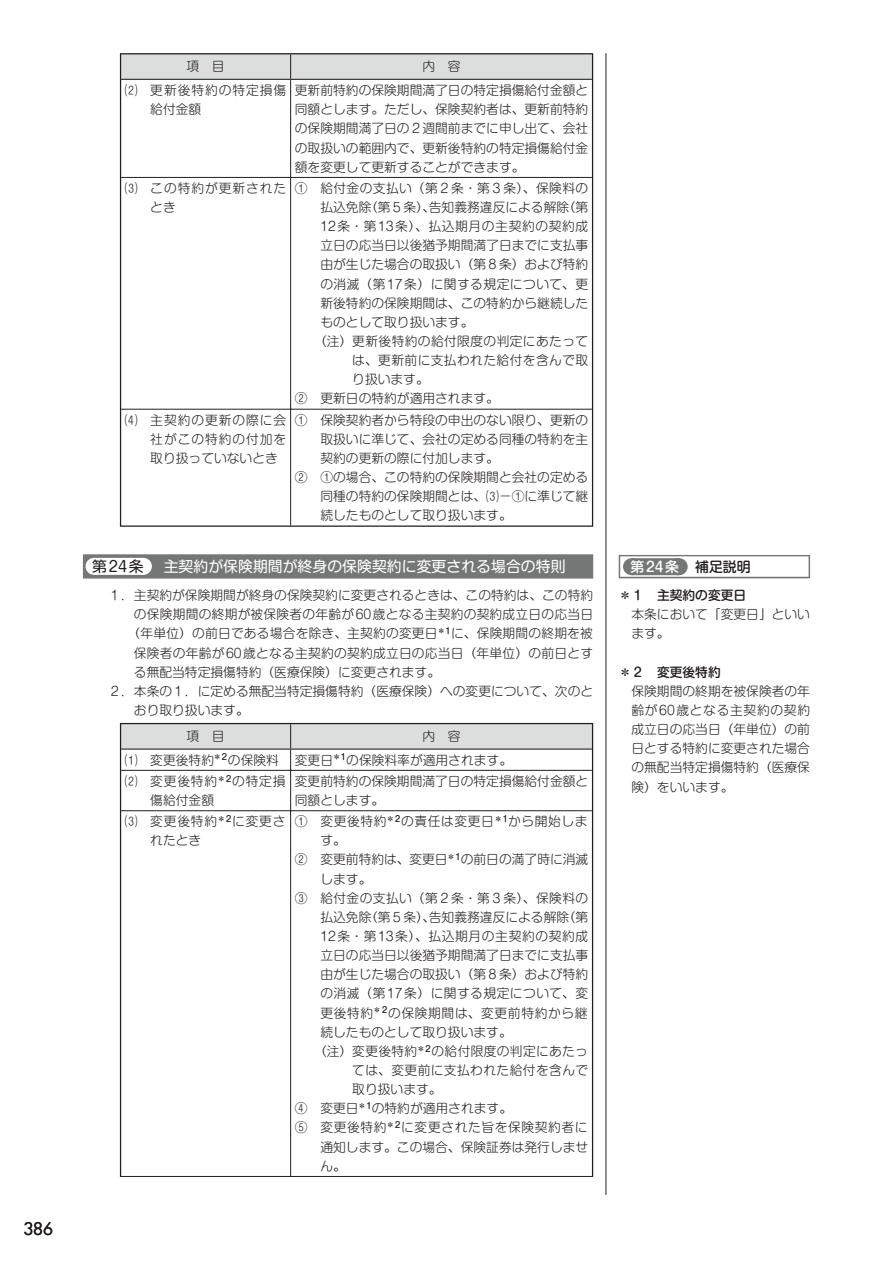
<style>
.page{position:relative;width:893px;height:1263px;background:#fff}
.page>*{position:absolute;margin:0;border:0;box-sizing:border-box;transform-origin:0 0}
.t1{font:16.95px "Futura";color:#231f20}
.t2{font:14.85px "Shin M Go Pro Regular 90 pv RKSJ H";color:#fff}
.t3{font:14.85px "Shin M Go Pro Regular 90 pv RKSJ H";color:#231f20}
.t4{font:13.8px "Shin M Go Pro Medium 90 pv RKSJ H";color:#fff}
.t5{font:12.75px/19.2px "Shin M Go Pro Light 90 pv RKSJ H";color:#231f20}
.t6{font:12.75px "Shin M Go Pro Light 90 pv RKSJ H";letter-spacing:.03em;color:#231f20}
.t7{font:12.75px "Shin M Go Pro Light 90 pv RKSJ H";letter-spacing:.05em;color:#231f20}
.t8{font:12.75px "Shin M Go Pro Light 90 pv RKSJ H";letter-spacing:.045em;color:#231f20}
.t9{font:12.75px "Shin M Go Pro Light 90 pv RKSJ H";letter-spacing:.035em;color:#231f20}
.t10{font:12.75px/19.2px "Shin M Go Pro Light 90 pv RKSJ H";letter-spacing:.06em;color:#231f20}
.t11{font:12.75px/19.2px "Shin M Go Pro Light 90 pv RKSJ H";letter-spacing:.075em;color:#231f20}
.t12{font:12.75px "Shin M Go Pro Light 90 pv RKSJ H";letter-spacing:.025em;color:#231f20}
.t13{font:12.75px "Shin M Go Pro Medium 90 pv RKSJ H";color:#231f20}
.s1{color:#231f20}
</style>
<div class="page">
<hr style="left:606px;top:53px;width:1px;height:1142px;background:#231f20">
<div style="left:619px;top:555px;width:191px;height:23px;background:#757676"></div>
<div style="left:620px;top:556px;width:189px;height:21px;background:#fff"></div>
<div style="left:631px;top:558px;width:47px;height:17px;background:#757676"></div>
<svg style="left:655px;top:558px;width:24px;height:17px"></svg>
<div style="left:83px;top:554px;width:510px;height:24px;background:#757676"></div>
<div style="left:94px;top:558px;width:48px;height:17px;background:#fff"></div>
<svg style="left:118px;top:558px;width:25px;height:17px"></svg>
<hr style="left:120px;top:53px;width:171px;height:1px;background:#231f20">
<hr style="left:291px;top:53px;width:302px;height:1px;background:#231f20">
<hr style="left:120px;top:79px;width:1px;height:98px;background:#231f20">
<hr style="left:592px;top:79px;width:1px;height:98px;background:#231f20">
<hr style="left:120px;top:177px;width:1px;height:232px;background:#231f20">
<hr style="left:592px;top:177px;width:1px;height:232px;background:#231f20">
<hr style="left:120px;top:409px;width:1px;height:116px;background:#231f20">
<hr style="left:592px;top:409px;width:1px;height:116px;background:#231f20">
<hr style="left:120px;top:525px;width:171px;height:2px;background:#231f20">
<hr style="left:291px;top:525px;width:302px;height:2px;background:#231f20">
<svg style="left:120px;top:54px;width:473px;height:25px;background:#d5d6d6"></svg>
<hr style="left:290px;top:80px;width:1px;height:97px;background:#231f20">
<hr style="left:121px;top:177px;width:170px;height:1px;background:#231f20">
<hr style="left:291px;top:177px;width:301px;height:1px;background:#231f20">
<hr style="left:290px;top:178px;width:1px;height:231px;background:#231f20">
<hr style="left:121px;top:409px;width:170px;height:1px;background:#231f20">
<hr style="left:291px;top:409px;width:301px;height:1px;background:#231f20">
<hr style="left:290px;top:409px;width:1px;height:116px;background:#231f20">
<hr style="left:121px;top:79px;width:170px;height:1px;background:#231f20">
<hr style="left:291px;top:79px;width:301px;height:1px;background:#231f20">
<hr style="left:120px;top:770px;width:1px;height:41px;background:#231f20">
<hr style="left:592px;top:770px;width:1px;height:41px;background:#231f20">
<hr style="left:120px;top:811px;width:1px;height:365px;background:#231f20">
<hr style="left:592px;top:811px;width:1px;height:365px;background:#231f20">
<svg style="left:120px;top:723px;width:473px;height:47px"></svg>
<hr style="left:121px;top:770px;width:170px;height:1px;background:#231f20">
<hr style="left:291px;top:770px;width:301px;height:1px;background:#231f20">
<hr style="left:290px;top:770px;width:1px;height:40px;background:#231f20">
<hr style="left:121px;top:810px;width:170px;height:1px;background:#231f20">
<hr style="left:291px;top:810px;width:301px;height:1px;background:#231f20">
<hr style="left:290px;top:811px;width:1px;height:365px;background:#231f20">
<hr style="left:120px;top:1176px;width:171px;height:1px;background:#231f20">
<hr style="left:291px;top:1176px;width:302px;height:1px;background:#231f20">
<hr style="left:121px;top:748px;width:170px;height:2px;background:#231f20">
<hr style="left:291px;top:748px;width:301px;height:2px;background:#231f20">
<h1 class="t1" style="left:23px;top:1221px;width:31px">386</h1>
<p class="t5" style="left:186px;top:59px;width:40px">項　目</p>
<p class="t5" style="left:422px;top:59px;width:40px">内　容</p>
<p class="t11" style="left:150px;top:82px;width:138px;text-indent:-26px">⑵ 更新後特約の特定損傷給付金額</p>
<p class="t5" style="left:295px;top:82px;width:295px;text-align:justify">更新前特約の保険期間満了日の特定損傷給付金額と同額とします。ただし、保険契約者は、更新前特約の保険期間満了日の２週間前までに申し出て、会社の取扱いの範囲内で、更新後特約の特定損傷給付金額を変更して更新することができます。</p>
<p class="t11" style="left:150px;top:180px;width:138px;text-indent:-26px">⑶ この特約が更新されたとき</p>
<p class="t6" style="left:295px;top:183px;width:295px">① 給付金の支払い（第２条・第３条）、保険料の</p>
<p class="t5" style="left:320px;top:199px;width:269px">払込免除（第５条）、告知義務違反による解除（第</p>
<p class="t7" style="left:320px;top:222px;width:269px">12条・第13条）、払込期月の主契約の契約成</p>
<p class="t5" style="left:320px;top:238px;width:269px">立日の応当日以後猶予期間満了日までに支払事</p>
<p class="t5" style="left:320px;top:257px;width:269px">由が生じた場合の取扱い（第８条）および特約</p>
<p class="t9" style="left:320px;top:279px;width:269px">の消滅（第17条）に関する規定について、更</p>
<p class="t5" style="left:320px;top:295px;width:269px">新後特約の保険期間は、この特約から継続した</p>
<p class="t5" style="left:320px;top:314px;width:155px">ものとして取り扱います。</p>
<p class="t6" style="left:314px;top:336px;width:276px">（注）更新後特約の給付限度の判定にあたって</p>
<p class="t6" style="left:352px;top:356px;width:237px">は、更新前に支払われた給付を含んで取</p>
<p class="t5" style="left:352px;top:372px;width:78px">り扱います。</p>
<p class="t5" style="left:295px;top:391px;width:206px">② 更新日の特約が適用されます。</p>
<p class="t5" style="left:150px;top:412px;width:138px;text-align:justify;text-indent:-26px">⑷ 主契約の更新の際に会社がこの特約の付加を取り扱っていないとき</p>
<p class="t5" style="left:295px;top:412px;width:295px">① 保険契約者から特段の申出のない限り、更新の</p>
<p class="t5" style="left:320px;top:431px;width:269px">取扱いに準じて、会社の定める同種の特約を主</p>
<p class="t5" style="left:320px;top:450px;width:180px">契約の更新の際に付加します。</p>
<p class="t5" style="left:295px;top:469px;width:295px">② ①の場合、この特約の保険期間と会社の定める</p>
<p class="t5" style="left:320px;top:488px;width:269px">同種の特約の保険期間とは、⑶－①に準じて継</p>
<p class="t5" style="left:320px;top:508px;width:193px">続したものとして取り扱います。</p>
<p class="t3" style="left:92px;top:561px;width:53px">第24条</p>
<p class="t2" style="left:164px;top:561px;width:403px">主契約が保険期間が終身の保険契約に変更される場合の特則</p>
<p class="t5" style="left:108px;top:587px;width:486px">１．主契約が保険期間が終身の保険契約に変更されるときは、この特約は、この特約</p>
<p class="t5" style="left:134px;top:607px;width:461px">の保険期間の終期が被保険者の年齢が60歳となる主契約の契約成立日の応当日</p>
<p class="t5" style="left:128px;top:626px;width:467px">（年単位）の前日である場合を除き、主契約の変更日<sup>＊１</sup>に、保険期間の終期を被</p>
<p class="t5" style="left:134px;top:645px;width:461px">保険者の年齢が60歳となる主契約の契約成立日の応当日（年単位）の前日とす</p>
<p class="t5" style="left:134px;top:664px;width:308px">る無配当特定損傷特約（医療保険）に変更されます。</p>
<p class="t5" style="left:108px;top:683px;width:486px">２．本条の１．に定める無配当特定損傷特約（医療保険）への変更について、次のと</p>
<p class="t5" style="left:134px;top:702px;width:116px">おり取り扱います。</p>
<p class="t5" style="left:186px;top:728px;width:40px">項　目</p>
<p class="t5" style="left:125px;top:726px;width:389px;line-height:23.4px;text-indent:298px">内　容<br>⑴ 変更後特約<sup>＊２</sup>の保険料 変更日<sup>＊１</sup>の保険料率が適用されます。</p>
<p class="t10" style="left:150px;top:773px;width:137px;text-indent:-26px">⑵ 変更後特約<sup>＊２</sup>の特定損傷給付金額</p>
<p class="t5" style="left:295px;top:773px;width:295px">変更前特約の保険期間満了日の特定損傷給付金額と同額とします。</p>
<p class="t10" style="left:150px;top:813px;width:137px;text-indent:-26px">⑶ 変更後特約<sup>＊２</sup>に変更されたとき</p>
<p class="t8" style="left:295px;top:817px;width:294px">① 変更後特約<sup>＊２</sup>の責任は変更日<sup>＊１</sup>から開始しま</p>
<p class="t5" style="left:320px;top:833px;width:27px">す。</p>
<p class="t5" style="left:295px;top:852px;width:295px">② 変更前特約は、変更日<sup>＊１</sup>の前日の満了時に消滅</p>
<p class="t5" style="left:320px;top:871px;width:53px">します。</p>
<p class="t6" style="left:295px;top:893px;width:295px">③ 給付金の支払い（第２条・第３条）、保険料の</p>
<p class="t5" style="left:320px;top:909px;width:269px">払込免除（第５条）、告知義務違反による解除（第</p>
<p class="t7" style="left:320px;top:931px;width:269px">12条・第13条）、払込期月の主契約の契約成</p>
<p class="t5" style="left:320px;top:947px;width:269px">立日の応当日以後猶予期間満了日までに支払事</p>
<p class="t5" style="left:320px;top:967px;width:269px">由が生じた場合の取扱い（第８条）および特約</p>
<p class="t9" style="left:320px;top:989px;width:269px">の消滅（第17条）に関する規定について、変</p>
<p class="t7" style="left:320px;top:1008px;width:269px">更後特約<sup>＊２</sup>の保険期間は、変更前特約から継</p>
<p class="t5" style="left:320px;top:1024px;width:193px">続したものとして取り扱います。</p>
<p class="t12" style="left:314px;top:1046px;width:275px">（注）変更後特約<sup>＊２</sup>の給付限度の判定にあたっ</p>
<p class="t6" style="left:352px;top:1065px;width:237px">ては、変更前に支払われた給付を含んで</p>
<p class="t5" style="left:352px;top:1081px;width:91px">取り扱います。</p>
<p class="t5" style="left:295px;top:1100px;width:219px">④ 変更日<sup>＊１</sup>の特約が適用されます。</p>
<p class="t8" style="left:295px;top:1123px;width:294px">⑤ 変更後特約<sup>＊２</sup>に変更された旨を保険契約者に</p>
<p class="t5" style="left:320px;top:1139px;width:269px">通知します。この場合、保険証券は発行しませ</p>
<p class="t5" style="left:320px;top:1158px;width:27px">ん。</p>
<p class="t4" style="left:631px;top:561px;width:121px">第24条 <span class="s1">補足説明</span></p>
<p class="t13" style="left:619px;top:591px;width:129px">＊１ 主契約の変更日</p>
<p class="t5" style="left:631px;top:607px;width:180px">本条において「変更日」といいます。</p>
<p class="t13" style="left:619px;top:667px;width:104px">＊２ 変更後特約</p>
<p class="t5" style="left:631px;top:683px;width:180px;text-align:justify">保険期間の終期を被保険者の年齢が60歳となる主契約の契約成立日の応当日（年単位）の前日とする特約に変更された場合の無配当特定損傷特約（医療保険）をいいます。</p>
</div>
